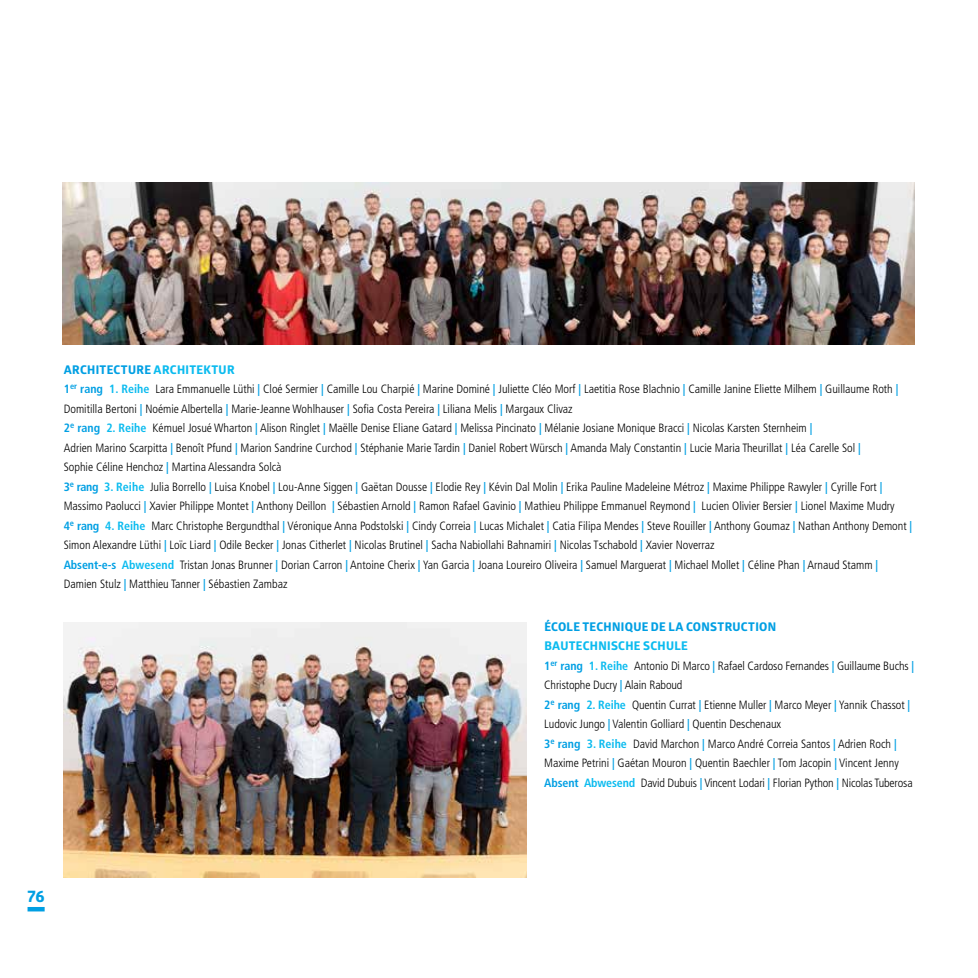
<style>
.page{position:relative;width:978px;height:978px;background:#fff}
.page>*{position:absolute;margin:0;border:0;box-sizing:border-box;transform-origin:0 0}
.t1{font:700 16.5px "Globerx";color:#009fe3}
.t2{font:300 condensed 12px/19.5px "Frutiger";color:#000}
.t3{font:700 12px "Globerx";letter-spacing:.025em;color:#009fe3}
.t4{font:700 12px "Globerx";letter-spacing:.025em;color:#0bbbef}
.s1{color:#0bbbef}
.s2{font-weight:700;color:#009fe3}
.s3{font-weight:700;color:#0bbbef}
</style>
<div class="page">
<hr style="left:28px;top:907px;width:17px;height:4px;background:#009fe3">
<img style="left:63px;top:183px;width:851px;height:161px">
<img style="left:63px;top:622px;width:464px;height:255px">
<p class="t3" style="left:64px;top:361px;width:172px">ARCHITECTURE <span class="s1">ARCHITEKTUR</span></p>
<p class="t2" style="left:64px;top:379px;width:850px"><span class="s2">1</span><sup>er</sup> <span class="s2">rang</span> <span class="s3">1. Reihe</span> Lara Emmanuelle Lüthi <span class="s2">|</span> Cloé Sermier <span class="s2">|</span> Camille Lou Charpié <span class="s2">|</span> Marine Dominé <span class="s2">|</span> Juliette Cléo Morf <span class="s2">|</span> Laetitia Rose Blachnio <span class="s2">|</span> Camille Janine Eliette Milhem <span class="s2">|</span> Guillaume Roth <span class="s2">| </span>Domitilla Bertoni <span class="s2">|</span> Noémie Albertella <span class="s2">|</span> Marie-Jeanne Wohlhauser <span class="s2">|</span> Sofia Costa Pereira <span class="s2">|</span> Liliana Melis <span class="s2">|</span> Margaux Clivaz<br><span class="s2">2</span><sup>e</sup> <span class="s2">rang</span> <span class="s3">2. Reihe</span> Kémuel Josué Wharton <span class="s2">|</span> Alison Ringlet <span class="s2">|</span> Maëlle Denise Eliane Gatard <span class="s2">|</span> Melissa Pincinato <span class="s2">|</span> Mélanie Josiane Monique Bracci <span class="s2">|</span> Nicolas Karsten Sternheim <span class="s2">|<br></span>Adrien Marino Scarpitta <span class="s2">|</span> Benoît Pfund <span class="s2">|</span> Marion Sandrine Curchod <span class="s2">|</span> Stéphanie Marie Tardin <span class="s2">|</span> Daniel Robert Würsch <span class="s2">|</span> Amanda Maly Constantin <span class="s2">|</span> Lucie Maria Theurillat <span class="s2">|</span> Léa Carelle Sol <span class="s2">|<br></span>Sophie Céline Henchoz <span class="s2">|</span> Martina Alessandra Solcà<br><span class="s2">3</span><sup>e</sup> <span class="s2">rang</span> <span class="s3">3. Reihe</span> Julia Borrello <span class="s2">|</span> Luisa Knobel <span class="s2">|</span> Lou-Anne Siggen <span class="s2">|</span> Gaëtan Dousse <span class="s2">|</span> Elodie Rey <span class="s2">|</span> Kévin Dal Molin <span class="s2">|</span> Erika Pauline Madeleine Métroz <span class="s2">|</span> Maxime Philippe Rawyler <span class="s2">|</span> Cyrille Fort <span class="s2">| </span>Massimo Paolucci <span class="s2">|</span> Xavier Philippe Montet <span class="s2">|</span> Anthony Deillon <span class="s2">|</span> Sébastien Arnold <span class="s2">|</span> Ramon Rafael Gavinio <span class="s2">|</span> Mathieu Philippe Emmanuel Reymond <span class="s2">|</span> Lucien Olivier Bersier <span class="s2">|</span> Lionel Maxime Mudry<br><span class="s2">4</span><sup>e</sup> <span class="s2">rang</span> <span class="s3">4. Reihe</span> Marc Christophe Bergundthal <span class="s2">|</span> Véronique Anna Podstolski <span class="s2">|</span> Cindy Correia <span class="s2">|</span> Lucas Michalet <span class="s2">|</span> Catia Filipa Mendes <span class="s2">|</span> Steve Rouiller <span class="s2">|</span> Anthony Goumaz <span class="s2">|</span> Nathan Anthony Demont <span class="s2">| </span>Simon Alexandre Lüthi <span class="s2">|</span> Loïc Liard <span class="s2">|</span> Odile Becker <span class="s2">|</span> Jonas Citherlet <span class="s2">|</span> Nicolas Brutinel <span class="s2">|</span> Sacha Nabiollahi Bahnamiri <span class="s2">|</span> Nicolas Tschabold <span class="s2">|</span> Xavier Noverraz<br><span class="s2">Absent-e-s</span> <span class="s3">Abwesend</span> Tristan Jonas Brunner <span class="s2">|</span> Dorian Carron <span class="s2">|</span> Antoine Cherix <span class="s2">|</span> Yan Garcia <span class="s2">|</span> Joana Loureiro Oliveira <span class="s2">|</span> Samuel Marguerat <span class="s2">|</span> Michael Mollet <span class="s2">|</span> Céline Phan <span class="s2">|</span> Arnaud Stamm <span class="s2">| </span>Damien Stulz <span class="s2">|</span> Matthieu Tanner <span class="s2">|</span> Sébastien Zambaz</p>
<p class="t3" style="left:544px;top:618px;width:233px">ÉCOLE TECHNIQUE DE LA CONSTRUCTION</p>
<p class="t4" style="left:544px;top:637px;width:145px">BAUTECHNISCHE SCHULE</p>
<p class="t2" style="left:544px;top:656px;width:371px"><span class="s2">1</span><sup>er</sup> <span class="s2">rang</span> <span class="s3">1. Reihe</span> Antonio Di Marco <span class="s2">|</span> Rafael Cardoso Fernandes <span class="s2">|</span> Guillaume Buchs <span class="s2">| </span>Christophe Ducry <span class="s2">|</span> Alain Raboud<br><span class="s2">2</span><sup>e</sup> <span class="s2">rang</span> <span class="s3">2. Reihe</span> Quentin Currat <span class="s2">|</span> Etienne Muller <span class="s2">|</span> Marco Meyer <span class="s2">|</span> Yannik Chassot <span class="s2">| </span>Ludovic Jungo <span class="s2">|</span> Valentin Golliard <span class="s2">|</span> Quentin Deschenaux<br><span class="s2">3</span><sup>e</sup> <span class="s2">rang</span> <span class="s3">3. Reihe</span> David Marchon <span class="s2">|</span> Marco André Correia Santos <span class="s2">|</span> Adrien Roch <span class="s2">| </span>Maxime Petrini <span class="s2">|</span> Gaétan Mouron <span class="s2">|</span> Quentin Baechler <span class="s2">|</span> Tom Jacopin <span class="s2">|</span> Vincent Jenny <span class="s2">Absent</span> <span class="s3">Abwesend</span> David Dubuis <span class="s2">|</span> Vincent Lodari <span class="s2">|</span> Florian Python <span class="s2">|</span> Nicolas Tuberosa</p>
<h1 class="t1" style="left:28px;top:884px;width:19px">76</h1>
</div>
